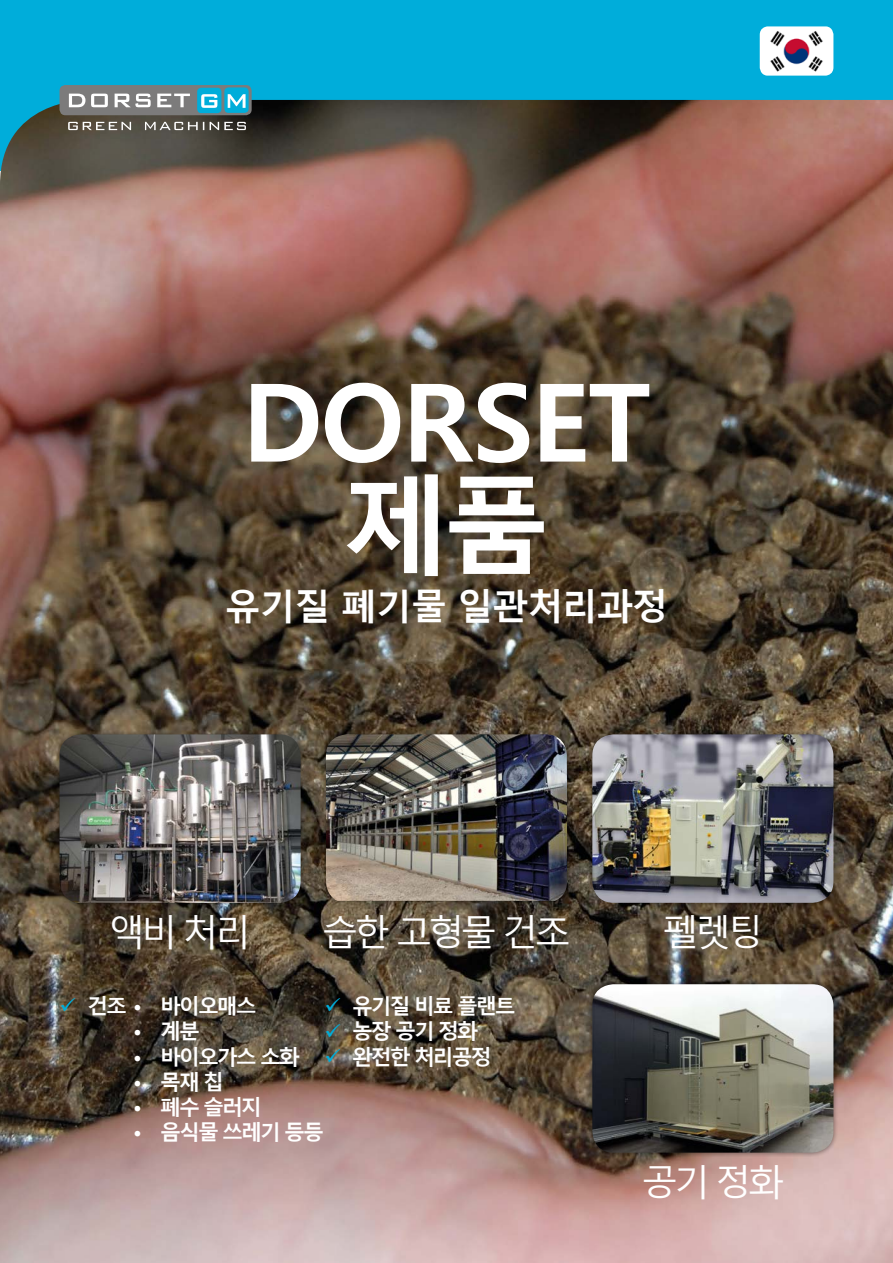
<style>
.page{position:relative;width:893px;height:1263px;background:#fff}
.page>*{position:absolute;margin:0;border:0;box-sizing:border-box;transform-origin:0 0}
.Voorpagina_hoofdtite{font:700 108px "Malgun Gothic";letter-spacing:-.02em;color:#fff}
.Voorpagina_subtitels{font:36px "Malgun Gothic";letter-spacing:-.1em;color:#fff}
.Voorpagina_ondertite{font:700 36px "Malgun Gothic";letter-spacing:-.03em;color:#fff}
.Voorpagina_regular_t{font:700 21px "Malgun Gothic";letter-spacing:-.1em;color:#fff}
</style>
<div class="page">
<div style="left:0;top:0;width:893px;height:170px;background:#00adda"></div>
<img style="left:0;top:100px;width:893px;height:1163px">
<div style="left:60px;top:85px;width:192px;height:30px;background:#7c7b7b;border-radius:6px"></div>
<svg style="left:69px;top:94px;width:121px;height:13px"></svg>
<div style="left:224px;top:87px;width:25px;height:26px;background:#00adda;border-radius:4px"></div>
<div style="left:197px;top:88px;width:24px;height:25px;background:#00adda;border-radius:4px"></div>
<svg style="left:201px;top:94px;width:16px;height:14px"></svg>
<svg style="left:228px;top:94px;width:18px;height:14px"></svg>
<svg style="left:68px;top:122px;width:178px;height:8px"></svg>
<div style="left:55px;top:730px;width:250px;height:177px;background:#000;opacity:.4"></div>
<img style="left:60px;top:734px;width:241px;height:169px">
<div style="left:321px;top:730px;width:251px;height:175px;background:#000;opacity:.4"></div>
<img style="left:326px;top:734px;width:241px;height:167px">
<div style="left:588px;top:730px;width:250px;height:177px;background:#000;opacity:.4"></div>
<img style="left:592px;top:734px;width:241px;height:169px">
<div style="left:588px;top:979px;width:250px;height:178px;background:#000;opacity:.4"></div>
<img style="left:592px;top:984px;width:241px;height:168px">
<img style="left:760px;top:26px;width:73px;height:50px">
<svg style="left:326px;top:998px;width:14px;height:14px"></svg>
<svg style="left:326px;top:1023px;width:14px;height:14px"></svg>
<svg style="left:326px;top:1048px;width:14px;height:14px"></svg>
<svg style="left:61px;top:998px;width:14px;height:14px"></svg>
<p class="Voorpagina_hoofdtite" style="left:242px;top:358px;width:410px">DORSET</p>
<p class="Voorpagina_hoofdtite" style="left:342px;top:463px;width:210px">제품</p>
<p class="Voorpagina_ondertite" style="left:225px;top:585px;width:445px">유기질 폐기물 일관처리과정</p>
<p class="Voorpagina_subtitels" style="left:322px;top:912px;width:250px">습한 고형물 건조</p>
<p class="Voorpagina_subtitels" style="left:109px;top:912px;width:144px">액비 처리</p>
<p class="Voorpagina_subtitels" style="left:662px;top:912px;width:102px">펠렛팅</p>
<p class="Voorpagina_regular_t" style="left:87px;top:994px;width:171px">건조 • 바이오매스</p>
<p class="Voorpagina_regular_t" style="left:133px;top:1019px;width:68px">• 계분</p>
<p class="Voorpagina_regular_t" style="left:133px;top:1044px;width:168px">• 바이오가스 소화</p>
<p class="Voorpagina_regular_t" style="left:133px;top:1070px;width:93px">• 목재 칩</p>
<p class="Voorpagina_regular_t" style="left:133px;top:1095px;width:130px">• 폐수 슬러지</p>
<p class="Voorpagina_regular_t" style="left:133px;top:1120px;width:192px">• 음식물 쓰레기 등등</p>
<p class="Voorpagina_regular_t" style="left:352px;top:994px;width:165px">유기질 비료 플랜트</p>
<p class="Voorpagina_regular_t" style="left:352px;top:1019px;width:128px">농장 공기 정화</p>
<p class="Voorpagina_regular_t" style="left:352px;top:1044px;width:141px">완전한 처리공정</p>
<p class="Voorpagina_subtitels" style="left:642px;top:1162px;width:144px">공기 정화</p>
</div>
